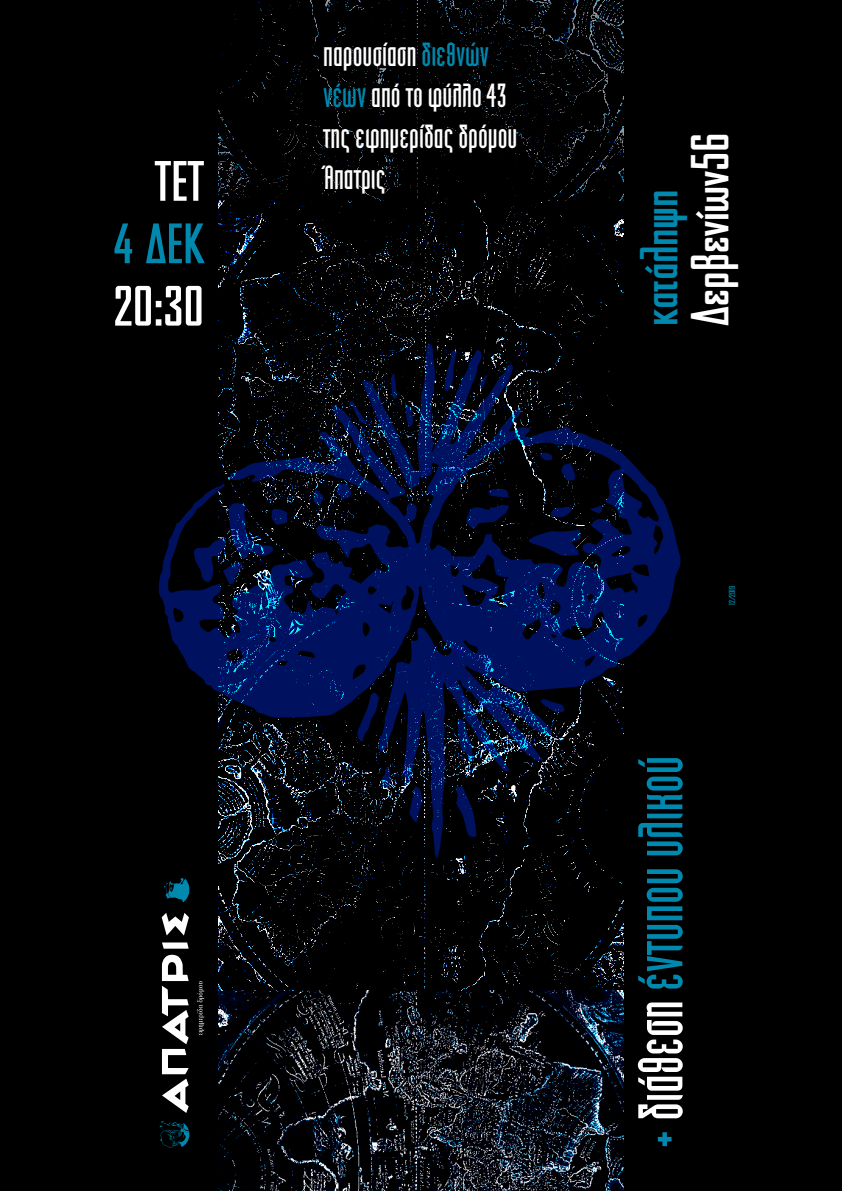
<style>
.page{position:relative;width:842px;height:1191px;background:#000}
.page>*{position:absolute;margin:0;border:0;box-sizing:border-box;transform-origin:0 0}
.t1{font:62.1px "CPCRUZ";color:#0188af}
.t2{font:700 52px "PF Agency Gothic";letter-spacing:-.005em;color:#fff}
.t3{font:700 52px "PF Agency Gothic";color:#0188af}
.t4{font:700 49px "PF Agency Gothic";letter-spacing:-.005em;color:#fff}
.t5{font:700 49px "PF Agency Gothic";letter-spacing:-.005em;color:#0188af}
.t6{font:33px/41px "CPCRUZ";color:#fff}
.t7{font:700 8px "PF Agency Gothic";letter-spacing:-.005em;color:#0188af}
.s1{color:#0188af}
.s2{color:#fff}
</style>
<div class="page">
<img style="left:218px;top:0;width:406px;height:1191px">
<svg style="left:158px;top:343px;width:523px;height:516px"></svg>
<svg style="left:162px;top:913px;width:27px;height:200px"></svg>
<svg style="left:197px;top:981px;width:7px;height:53px"></svg>
<svg style="left:160px;top:1121px;width:29px;height:26px"></svg>
<svg style="left:164px;top:878px;width:26px;height:24px"></svg>
<h2 class="t2" style="left:155px;top:153px;width:51px">ΤΕΤ</h2>
<h2 class="t3" style="left:114px;top:215px;width:91px">4 ΔΕΚ</h2>
<h2 class="t2" style="left:114px;top:277px;width:92px">20:30</h2>
<p class="t6" style="left:323px;top:33px;width:196px">παρουσίαση <span class="s1">διεθνών νέων</span> από το φύλλο 43 της εφημερίδας δρόμου<br>Άπατρις</p>
<h3 class="t4" style="left:683px;top:326px;width:194px;rotate:-90deg">Δερβενίων56</h3>
<h3 class="t5" style="left:632px;top:326px;width:138px;rotate:-90deg">κατάληψη</h3>
<p class="t7" style="left:728px;top:605px;width:20px;rotate:-90deg">12/2019</p>
<h1 class="t1" style="left:627px;top:1148px;width:394px;rotate:-90deg">+ <span class="s2">διάθεση</span> έντυπου υλικού</h1>
</div>
